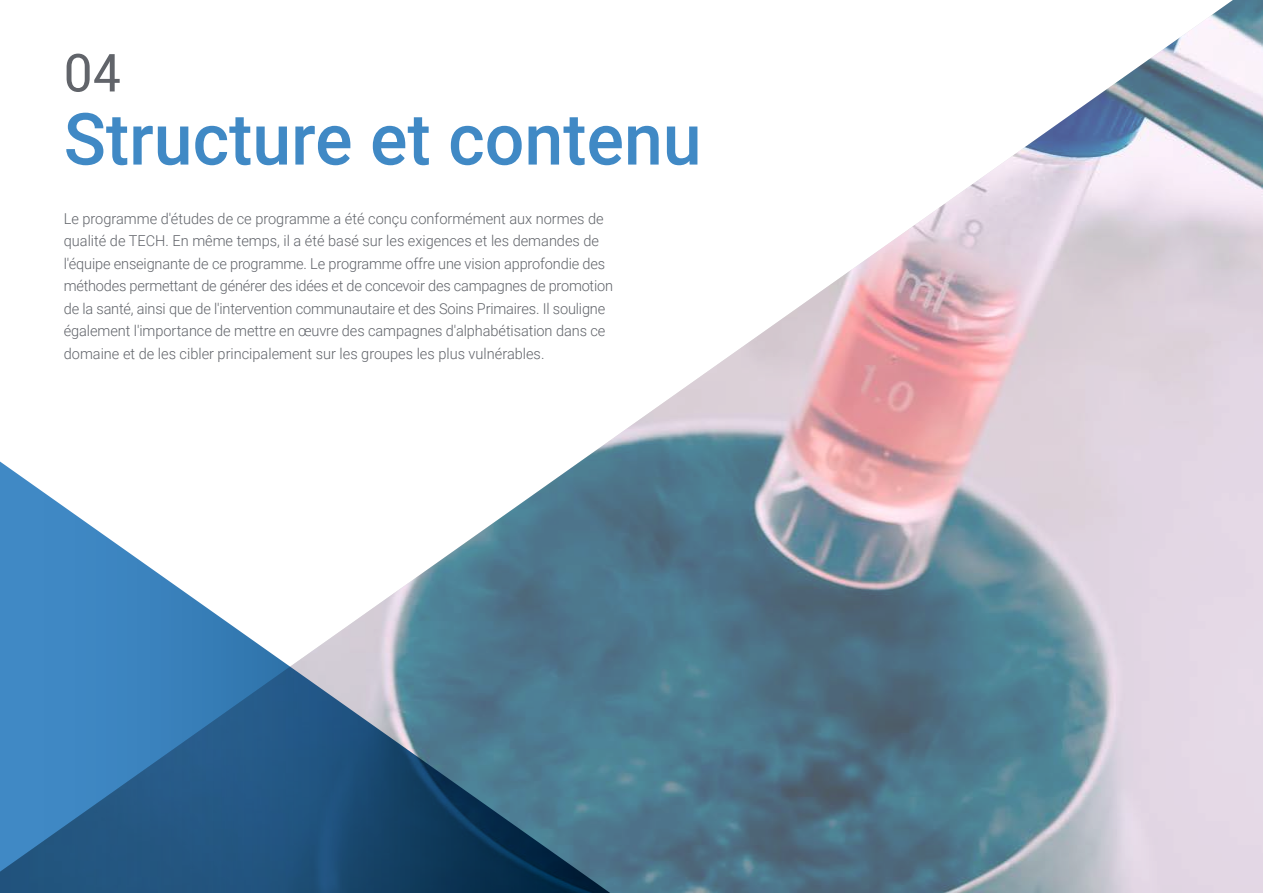
<style>
.page{position:relative;width:1263px;height:893px;background:#fff}
.page>*{position:absolute;margin:0;border:0;box-sizing:border-box;transform-origin:0 0}
.t1{font:500 72px "Roboto";color:#4089c5}
.t2{font:52.5px "Roboto";color:#61646a}
.t3{font:300 15px/22.5px "Roboto";letter-spacing:-.005em;color:#61646a}
</style>
<div class="page">
<img style="left:602px;top:0;width:661px;height:893px">
<svg style="left:0;top:446px;width:640px;height:447px"></svg>
<h2 class="t2" style="left:64px;top:36px;width:59px">04</h2>
<h1 class="t1" style="left:64px;top:89px;width:639px">Structure et contenu</h1>
<p class="t3" style="left:64px;top:207px;width:551px">Le programme d'études de ce programme a été conçu conformément aux normes de qualité de TECH. En même temps, il a été basé sur les exigences et les demandes de l'équipe enseignante de ce programme. Le programme offre une vision approfondie des méthodes permettant de générer des idées et de concevoir des campagnes de promotion de la santé, ainsi que de l'intervention communautaire et des Soins Primaires. Il souligne également l'importance de mettre en œuvre des campagnes d'alphabétisation dans ce domaine et de les cibler principalement sur les groupes les plus vulnérables.</p>
</div>
